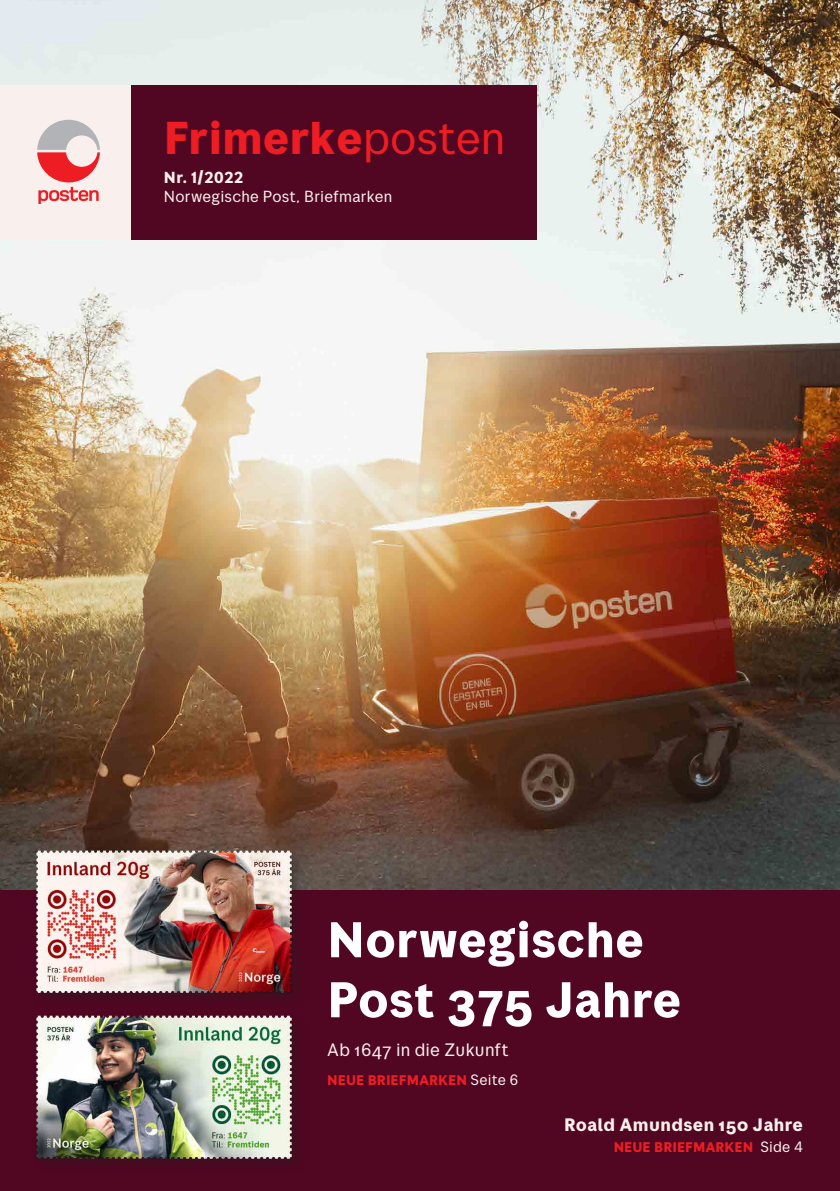
<style>
.page{position:relative;width:840px;height:1191px;background:#fff}
.page>*{position:absolute;margin:0;border:0;box-sizing:border-box;transform-origin:0 0}
.Hovedsak_heading{font:700 50px/60px "Posten Sans";color:#fff}
.Overskrift__4_hvit{font:700 46px "Posten Sans";color:#ee1d23}
.Småsak_overskrift{font:700 18px "Posten Sans";letter-spacing:.02em;color:#f9efed}
.Hovedsak_ingress{font:18px "Posten Sans";letter-spacing:.005em;color:#f9efed}
.Bladtekst{font:16px "Posten Sans";letter-spacing:.015em;color:#f9efed}
.Bladtekst-2{font:700 16px "Posten Sans";letter-spacing:.025em;color:#f9efed}
.Nye_frimerker_hoveds{font:700 14px "Posten Sans";color:#ee1d23}
.Nye_frimerker_småsak{font:700 14px "Posten Sans";color:#ee1d23}
.s1{font-weight:400}
.s2{font-weight:400;font-size:15px;color:#f9efed}
</style>
<div class="page">
<img style="left:0;top:0;width:839px;height:890px">
<div style="left:0;top:85px;width:132px;height:155px;background:#f9efed"></div>
<svg style="left:37px;top:119px;width:63px;height:84px"></svg>
<div style="left:132px;top:85px;width:404px;height:155px;background:#510621"></div>
<div style="left:0;top:890px;width:839px;height:301px;background:#510621"></div>
<img style="left:22px;top:836px;width:283px;height:161px">
<img style="left:36px;top:1015px;width:260px;height:148px">
<p class="Overskrift__4_hvit" style="left:164px;top:110px;width:343px">Frimerke<span class="s1">posten</span></p>
<p class="Bladtekst-2" style="left:164px;top:167px;width:81px">Nr. 1/2022</p>
<p class="Bladtekst" style="left:164px;top:186px;width:230px">Norwegische Post, Briefmarken</p>
<p class="Hovedsak_heading" style="left:327px;top:909px;width:355px">Norwegische<br>Post 375 Jahre</p>
<p class="Hovedsak_ingress" style="left:327px;top:1038px;width:183px">Ab 1647 in die Zukunft</p>
<p class="Nye_frimerker_hoveds" style="left:327px;top:1072px;width:193px">NEUE BRIEFMARKEN <span class="s2">Seite 6</span></p>
<p class="Småsak_overskrift" style="left:564px;top:1113px;width:240px">Roald Amundsen 150 Jahre</p>
<p class="Nye_frimerker_småsak" style="left:613px;top:1138px;width:191px">NEUE BRIEFMARKEN <span class="s2">Side 4</span></p>
</div>
